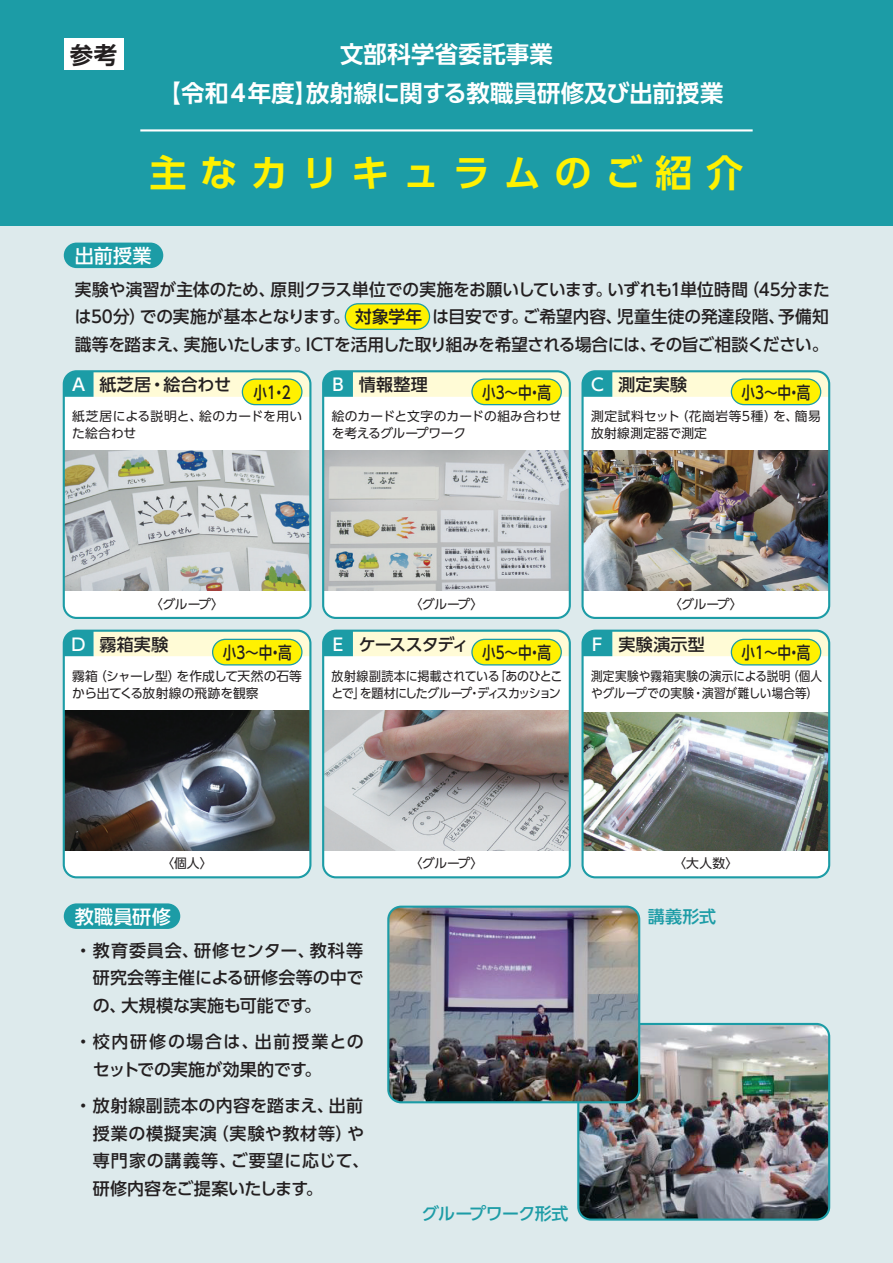
<style>
.page{position:relative;width:893px;height:1263px;background:#ddeaec}
.page>*{position:absolute;margin:0;border:0;box-sizing:border-box;transform-origin:0 0}
.t1{font:700 37.2px "UD Shin Go Pro De";letter-spacing:.36em;color:#fff101}
.t2{font:700 23.4px/39.3px "UD Shin Go Pro De";letter-spacing:.005em;color:#fff;text-align:center}
.t3{font:700 23.4px "UD Shin Go Pro De";color:#231f20}
.t4{font:500 19.2px "UD Shin Go Pro";letter-spacing:.01em;color:#fff}
.t5{font:500 16.95px/27.6px "UD Shin Go Pro";color:#231f20;text-align:justify}
.t6{font:500 16.95px/27.6px "UD Shin Go Pro";letter-spacing:.03em;color:#231f20}
.t7{font:500 16.95px "UD Shin Go Pro";color:#231f20;scale:.8 1}
.t8{font:500 16.95px "UD Shin Go Pro";letter-spacing:-.04em;color:#1c9ca6}
.t9{font:500 16.95px "UD Shin Go Pro";letter-spacing:-.07em;color:#231f20}
.t10{font:500 16.95px "UD Shin Go Pro";letter-spacing:-.015em;color:#1c9ca6}
.t11{font:12.75px/17px "UD Shin Go Pro";letter-spacing:.005em;color:#231f20}
.t12{font:12.75px/17px "UD Shin Go Pro";letter-spacing:-.04em;color:#231f20;scale:.94 1}
.t13{font:12.75px/17px "UD Shin Go Pro";letter-spacing:.005em;color:#231f20;scale:.91 1}
.t14{font:12.75px/17px "UD Shin Go Pro";letter-spacing:.025em;color:#231f20}
.s1{color:#fff}
</style>
<div class="page">
<div style="left:0;top:0;width:893px;height:225px;background:#1c9ca6"></div>
<img style="left:578px;top:1024px;width:251px;height:195px">
<div style="left:577px;top:1023px;width:253px;height:197px;border:2px solid #1c9ca6;border-radius:13px"></div>
<img style="left:390px;top:907px;width:249px;height:195px">
<div style="left:345px;top:304px;width:85px;height:25px;background:#fff101;border-radius:13px"></div>
<div style="left:345px;top:303px;width:85px;height:27px;border:1px solid #1c9ca6;border-radius:13px"></div>
<div style="left:64px;top:371px;width:246px;height:247px;background:#fff;border-radius:13px"></div>
<div style="left:323px;top:371px;width:247px;height:247px;background:#fff;border-radius:13px"></div>
<div style="left:583px;top:371px;width:246px;height:247px;background:#fff;border-radius:13px"></div>
<div style="left:64px;top:631px;width:246px;height:246px;background:#fff;border-radius:13px"></div>
<div style="left:323px;top:631px;width:247px;height:246px;background:#fff;border-radius:13px"></div>
<div style="left:583px;top:631px;width:246px;height:246px;background:#fff;border-radius:13px"></div>
<img style="left:66px;top:451px;width:242px;height:140px">
<div style="left:64px;top:243px;width:99px;height:25px;background:#1c9ca6;border-radius:13px"></div>
<div style="left:63px;top:370px;width:248px;height:249px;border:2px solid #1c9ca6;border-radius:13px"></div>
<svg style="left:64px;top:371px;width:246px;height:26px;background:#d1e7cc"></svg>
<img style="left:325px;top:451px;width:243px;height:140px">
<div style="left:322px;top:370px;width:249px;height:249px;border:2px solid #1c9ca6;border-radius:13px"></div>
<svg style="left:323px;top:371px;width:247px;height:26px;background:#cae5cb"></svg>
<img style="left:584px;top:451px;width:243px;height:140px">
<div style="left:581px;top:370px;width:249px;height:249px;border:2px solid #1c9ca6;border-radius:13px"></div>
<svg style="left:583px;top:371px;width:246px;height:26px;background:#cbe5cb"></svg>
<img style="left:66px;top:710px;width:242px;height:140px">
<div style="left:63px;top:630px;width:248px;height:248px;border:2px solid #1c9ca6;border-radius:13px"></div>
<svg style="left:64px;top:631px;width:246px;height:25px;background:#d1e7cc"></svg>
<img style="left:325px;top:710px;width:243px;height:140px">
<div style="left:322px;top:630px;width:249px;height:248px;border:2px solid #1c9ca6;border-radius:13px"></div>
<svg style="left:323px;top:631px;width:247px;height:25px;background:#d0e7cc"></svg>
<img style="left:584px;top:712px;width:243px;height:138px">
<div style="left:581px;top:630px;width:249px;height:248px;border:2px solid #1c9ca6;border-radius:13px"></div>
<svg style="left:583px;top:631px;width:246px;height:25px;background:#d1e7cc"></svg>
<div style="left:64px;top:38px;width:59px;height:32px;background:#fff"></div>
<hr style="left:140px;top:129px;width:613px;height:2px;background:#fff">
<div style="left:64px;top:903px;width:116px;height:26px;background:#1c9ca6;border-radius:13px"></div>
<div style="left:472px;top:379px;width:89px;height:26px;background:#fff101;border-radius:13px"></div>
<div style="left:471px;top:378px;width:91px;height:27px;border:1px solid #1c9ca6;border-radius:13px"></div>
<div style="left:731px;top:379px;width:90px;height:26px;background:#fff101;border-radius:13px"></div>
<div style="left:731px;top:378px;width:90px;height:27px;border:1px solid #1c9ca6;border-radius:13px"></div>
<div style="left:242px;top:379px;width:60px;height:26px;background:#fff101;border-radius:13px"></div>
<div style="left:242px;top:378px;width:61px;height:27px;border:1px solid #1c9ca6;border-radius:13px"></div>
<div style="left:472px;top:639px;width:89px;height:26px;background:#fff101;border-radius:13px"></div>
<div style="left:471px;top:639px;width:91px;height:26px;border:1px solid #1c9ca6;border-radius:13px"></div>
<div style="left:731px;top:639px;width:90px;height:26px;background:#fff101;border-radius:13px"></div>
<div style="left:731px;top:639px;width:90px;height:26px;border:1px solid #1c9ca6;border-radius:13px"></div>
<div style="left:213px;top:639px;width:89px;height:26px;background:#fff101;border-radius:13px"></div>
<div style="left:212px;top:639px;width:91px;height:26px;border:1px solid #1c9ca6;border-radius:13px"></div>
<div style="left:387px;top:906px;width:253px;height:197px;border:2px solid #1c9ca6;border-radius:13px"></div>
<h2 class="t3" style="left:70px;top:36px;width:49px">参考</h2>
<h2 class="t2" style="left:158px;top:34px;width:567px">文部科学省委託事業<br>【令和４年度】放射線に関する教職員研修及び出前授業</h2>
<h1 class="t1" style="left:150px;top:142px;width:595px">主なカリキュラムのご紹介</h1>
<p class="t4" style="left:75px;top:240px;width:78px">出前授業</p>
<p class="t5" style="left:75px;top:275px;width:757px">実験や演習が主体のため、原則クラス単位での実施をお願いしています。いずれも1単位時間（45分または50分）での実施が基本となります。 対象学年 は目安です。ご希望内容、児童生徒の発達段階、予備知識等を踏まえ、実施いたします。ICTを活用した取り組みを希望される場合には、その旨ご相談ください。</p>
<p class="t5" style="left:332px;top:370px;width:97px"><span class="s1">B</span> 情報整理</p>
<p class="t11" style="left:332px;top:407px;width:231px">絵のカードと文字のカードの組み合わせを考えるグループワーク</p>
<p class="t5" style="left:72px;top:370px;width:160px"><span class="s1">A</span> 紙芝居・絵合わせ</p>
<p class="t11" style="left:72px;top:407px;width:231px">紙芝居による説明と、絵のカードを用いた絵合わせ</p>
<p class="t5" style="left:591px;top:370px;width:98px"><span class="s1">C</span> 測定実験</p>
<p class="t14" style="left:591px;top:407px;width:231px">測定試料セット（花崗岩等5種）を、簡易放射線測定器で測定</p>
<p class="t7" style="left:253px;top:378px;width:48px">小1・2</p>
<p class="t7" style="left:482px;top:378px;width:88px">小3～中・高</p>
<p class="t7" style="left:742px;top:378px;width:88px">小3～中・高</p>
<p class="t11" style="left:150px;top:595px;width:75px">〈グループ〉</p>
<p class="t11" style="left:410px;top:595px;width:75px">〈グループ〉</p>
<p class="t11" style="left:669px;top:595px;width:75px">〈グループ〉</p>
<p class="t9" style="left:333px;top:630px;width:138px"><span class="s1">E</span> ケーススタディ</p>
<p class="t12" style="left:331px;top:667px;width:247px">放射線副読本に掲載されている「あのひとことで」を題材にしたグループ・ディスカッション</p>
<p class="t5" style="left:72px;top:630px;width:98px"><span class="s1">D</span> 霧箱実験</p>
<p class="t11" style="left:72px;top:667px;width:231px">霧箱（シャーレ型）を作成して天然の石等から出てくる放射線の飛跡を観察</p>
<p class="t5" style="left:592px;top:630px;width:114px"><span class="s1">F</span> 実験演示型</p>
<p class="t13" style="left:591px;top:667px;width:255px">測定実験や霧箱実験の演示による説明（個人やグループでの実験・演習が難しい場合等）</p>
<p class="t7" style="left:223px;top:638px;width:88px">小3～中・高</p>
<p class="t7" style="left:482px;top:638px;width:88px">小5～中・高</p>
<p class="t7" style="left:742px;top:638px;width:88px">小1～中・高</p>
<p class="t11" style="left:161px;top:855px;width:53px">〈個人〉</p>
<p class="t4" style="left:75px;top:901px;width:98px">教職員研修</p>
<p class="t5" style="left:93px;top:936px;width:272px;text-indent:-18px">・ 教育委員会、研修センター、教科等研究会等主催による研修会等の中での、大規模な実施も可能です。</p>
<p class="t6" style="left:93px;top:1027px;width:273px;text-indent:-18px">・ 校内研修の場合は、出前授業とのセットでの実施が効果的です。</p>
<p class="t6" style="left:93px;top:1091px;width:278px;text-indent:-18px">・ 放射線副読本の内容を踏まえ、出前授業の模擬実演（実験や教材等）や専門家の講義等、ご要望に応じて、研修内容をご提案いたします。</p>
<p class="t11" style="left:410px;top:855px;width:75px">〈グループ〉</p>
<p class="t8" style="left:422px;top:1199px;width:148px">グループワーク形式</p>
<p class="t11" style="left:673px;top:855px;width:67px">〈大人数〉</p>
<p class="t10" style="left:648px;top:903px;width:70px">講義形式</p>
</div>
